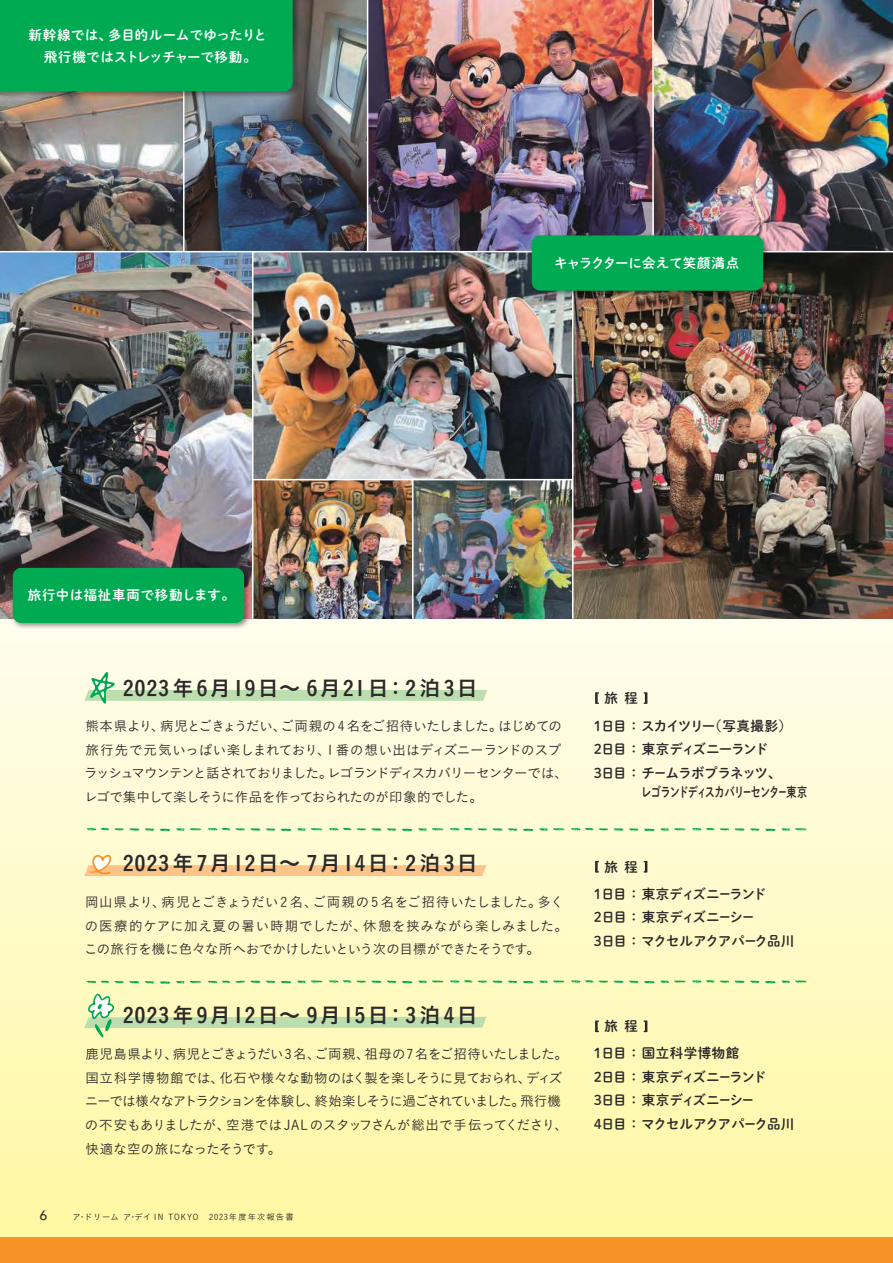
<style>
.page{position:relative;width:893px;height:1263px;background:#fff}
.page>*{position:absolute;margin:0;border:0;box-sizing:border-box;transform-origin:0 0}
.t1{font:21px "Koburina Go Std W6";letter-spacing:.115em;color:#2c292a}
.t2{font:13.5px/23.5px "DNP Shuei M Go Std B";letter-spacing:-.075em;color:#2c292a}
.t3{font:13.5px/23.7px "Koburina Go Std W3";letter-spacing:-.025em;color:#2c292a}
.t4{font:13.5px/23.7px "Koburina Go Std W3";letter-spacing:-.05em;color:#2c292a}
.t5{font:13.5px/23.7px "Koburina Go Std W3";color:#2c292a}
.t6{font:13.5px/21.6px "DNP Shuei M Go Std B";letter-spacing:-.005em;color:#fff;text-align:center}
.t7{font:13.5px "DNP Shuei M Go Std B";letter-spacing:.035em;color:#fff}
.t8{font:13.5px "DNP Shuei M Go Std B";letter-spacing:-.01em;color:#fff}
.t9{font:500 13.5px "Avenir Next";color:#2c292a}
.t10{font:8.25px "Koburina Go Std W3";letter-spacing:.12em;color:#2c292a}
.s1{font-family:"DNP Shuei M Go Std L"}
</style>
<div class="page">
<div style="left:0;top:1237px;width:893px;height:26px;background:#f79228"></div>
<img style="left:0;top:252px;width:252px;height:367px">
<img style="left:253px;top:252px;width:319px;height:227px">
<img style="left:185px;top:0;width:708px;height:251px">
<img style="left:0;top:101px;width:183px;height:150px">
<img style="left:573px;top:252px;width:320px;height:367px">
<img style="left:253px;top:480px;width:319px;height:139px">
<hr style="left:367px;top:0;width:1px;height:252px;background:#fff">
<hr style="left:652px;top:0;width:2px;height:252px;background:#fff">
<hr style="left:412px;top:480px;width:1px;height:139px;background:#fff">
<img style="left:527px;top:231px;width:245px;height:69px">
<div style="left:532px;top:235px;width:231px;height:56px;background:#00aa53;border-radius:9px"></div>
<img style="left:8px;top:563px;width:245px;height:69px">
<div style="left:13px;top:568px;width:231px;height:55px;background:#00aa53;border-radius:9px"></div>
<svg style="left:643px;top:692px;width:4px;height:12px"></svg>
<svg style="left:595px;top:692px;width:4px;height:12px"></svg>
<svg style="left:643px;top:861px;width:4px;height:12px"></svg>
<svg style="left:595px;top:861px;width:4px;height:12px"></svg>
<svg style="left:643px;top:1020px;width:4px;height:12px"></svg>
<svg style="left:595px;top:1020px;width:4px;height:12px"></svg>
<svg style="left:145px;top:828px;width:9px;height:3px"></svg>
<svg style="left:160px;top:829px;width:10px;height:2px"></svg>
<svg style="left:87px;top:828px;width:52px;height:3px"></svg>
<svg style="left:176px;top:828px;width:26px;height:3px"></svg>
<svg style="left:281px;top:829px;width:10px;height:2px"></svg>
<svg style="left:208px;top:828px;width:67px;height:3px"></svg>
<svg style="left:297px;top:828px;width:26px;height:3px"></svg>
<svg style="left:402px;top:829px;width:10px;height:2px"></svg>
<svg style="left:329px;top:828px;width:67px;height:3px"></svg>
<svg style="left:418px;top:828px;width:26px;height:3px"></svg>
<svg style="left:523px;top:829px;width:10px;height:2px"></svg>
<svg style="left:450px;top:828px;width:67px;height:3px"></svg>
<svg style="left:539px;top:828px;width:26px;height:3px"></svg>
<svg style="left:571px;top:828px;width:37px;height:3px"></svg>
<svg style="left:614px;top:828px;width:72px;height:3px"></svg>
<svg style="left:692px;top:828px;width:37px;height:3px"></svg>
<svg style="left:735px;top:828px;width:72px;height:3px"></svg>
<svg style="left:145px;top:981px;width:9px;height:2px"></svg>
<svg style="left:160px;top:981px;width:10px;height:3px"></svg>
<svg style="left:87px;top:981px;width:52px;height:3px"></svg>
<svg style="left:176px;top:981px;width:26px;height:2px"></svg>
<svg style="left:281px;top:981px;width:10px;height:2px"></svg>
<svg style="left:208px;top:981px;width:67px;height:3px"></svg>
<svg style="left:297px;top:980px;width:26px;height:3px"></svg>
<svg style="left:402px;top:981px;width:10px;height:2px"></svg>
<svg style="left:329px;top:980px;width:67px;height:3px"></svg>
<svg style="left:418px;top:980px;width:26px;height:3px"></svg>
<svg style="left:523px;top:981px;width:10px;height:2px"></svg>
<svg style="left:450px;top:980px;width:67px;height:3px"></svg>
<svg style="left:539px;top:980px;width:26px;height:3px"></svg>
<svg style="left:571px;top:980px;width:37px;height:3px"></svg>
<svg style="left:614px;top:980px;width:72px;height:3px"></svg>
<svg style="left:692px;top:980px;width:37px;height:3px"></svg>
<svg style="left:735px;top:980px;width:72px;height:3px"></svg>
<svg style="left:84px;top:672px;width:403px;height:32px;background:#e4f0d0"></svg>
<svg style="left:84px;top:854px;width:403px;height:22px;background:#fddfac"></svg>
<svg style="left:84px;top:993px;width:403px;height:44px;background:#eaf1b9"></svg>
<img style="left:0;top:0;width:302px;height:101px">
<div style="left:0;top:0;width:293px;height:91px;background:#00aa53"></div>
<p class="t6" style="left:28px;top:24px;width:240px">新幹線では、多目的ルームでゆったりと飛行機ではストレッチャーで移動。</p>
<p class="t8" style="left:554px;top:252px;width:187px">キャラクターに会えて笑顔満点</p>
<p class="t7" style="left:28px;top:585px;width:209px">旅行中は福祉車両で移動します。</p>
<h1 class="t1" style="left:123px;top:672px;width:356px">2023年6月19日～ 6月21日：2泊3日</h1>
<p class="t2" style="left:605px;top:686px;width:35px">旅程</p>
<p class="t4" style="left:84px;top:714px;width:485px">熊本県より、病児とごきょうだい、ご両親の 4 名をご招待いたしました。はじめての旅行先で元気いっぱい楽しまれており、1 番の想い出はディズニーランドのスプラッシュマウンテンと話されておりました。レゴランドディスカバリーセンターでは、レゴで集中して楽しそうに作品を作っておられたのが印象的でした。</p>
<p class="t2" style="left:591px;top:713px;width:202px">１日目 ： スカイツリー<span class="s1">（</span>写真撮影<span class="s1">）<br></span>２日目 ： 東京ディズニーランド<br>３日目 ： チームラボプラネッツ、</p>
<p class="t2" style="left:594px;top:780px;width:215px">　　　レゴランドディスカバリーセンター東京</p>
<h1 class="t1" style="left:123px;top:847px;width:356px">2023年7月12日～ 7月14日：2泊3日</h1>
<p class="t5" style="left:84px;top:890px;width:485px">岡山県より、病児とごきょうだい2 名、ご両親の5 名をご招待いたしました。多くの医療的ケアに加え夏の暑い時期でしたが、休憩を挟みながら楽しみました。この旅行を機に色々な所へおでかけしたいという次の目標ができたそうです。</p>
<h1 class="t1" style="left:123px;top:999px;width:356px">2023年9月12日～ 9月15日：3泊4日</h1>
<p class="t3" style="left:85px;top:1042px;width:485px">鹿児島県より、病児とごきょうだい3名、ご両親、祖母の7名をご招待いたしました。国立科学博物館では、化石や様々な動物のはく製を楽しそうに見ておられ、ディズニーでは様々なアトラクションを体験し、終始楽しそうに過ごされていました。飛行機の不安もありましたが、空港ではJALのスタッフさんが総出で手伝ってくださり、快適な空の旅になったそうです。</p>
<p class="t9" style="left:40px;top:1208px;width:10px">6</p>
<p class="t10" style="left:73px;top:1211px;width:223px">ア・ドリーム ア・デイ IN TOKYO　2023年度年次報告書</p>
<p class="t2" style="left:605px;top:854px;width:35px">旅程</p>
<p class="t2" style="left:591px;top:881px;width:205px">１日目 ： 東京ディズニーランド<br>2日目 ： 東京ディズニーシー<br>3日目 ： マクセルアクアパーク品川</p>
<p class="t2" style="left:605px;top:1014px;width:35px">旅程</p>
<p class="t2" style="left:591px;top:1041px;width:205px">１日目 ： 国立科学博物館<br>２日目 ： 東京ディズニーランド<br>３日目 ： 東京ディズニーシー<br>４日目 ： マクセルアクアパーク品川</p>
</div>
